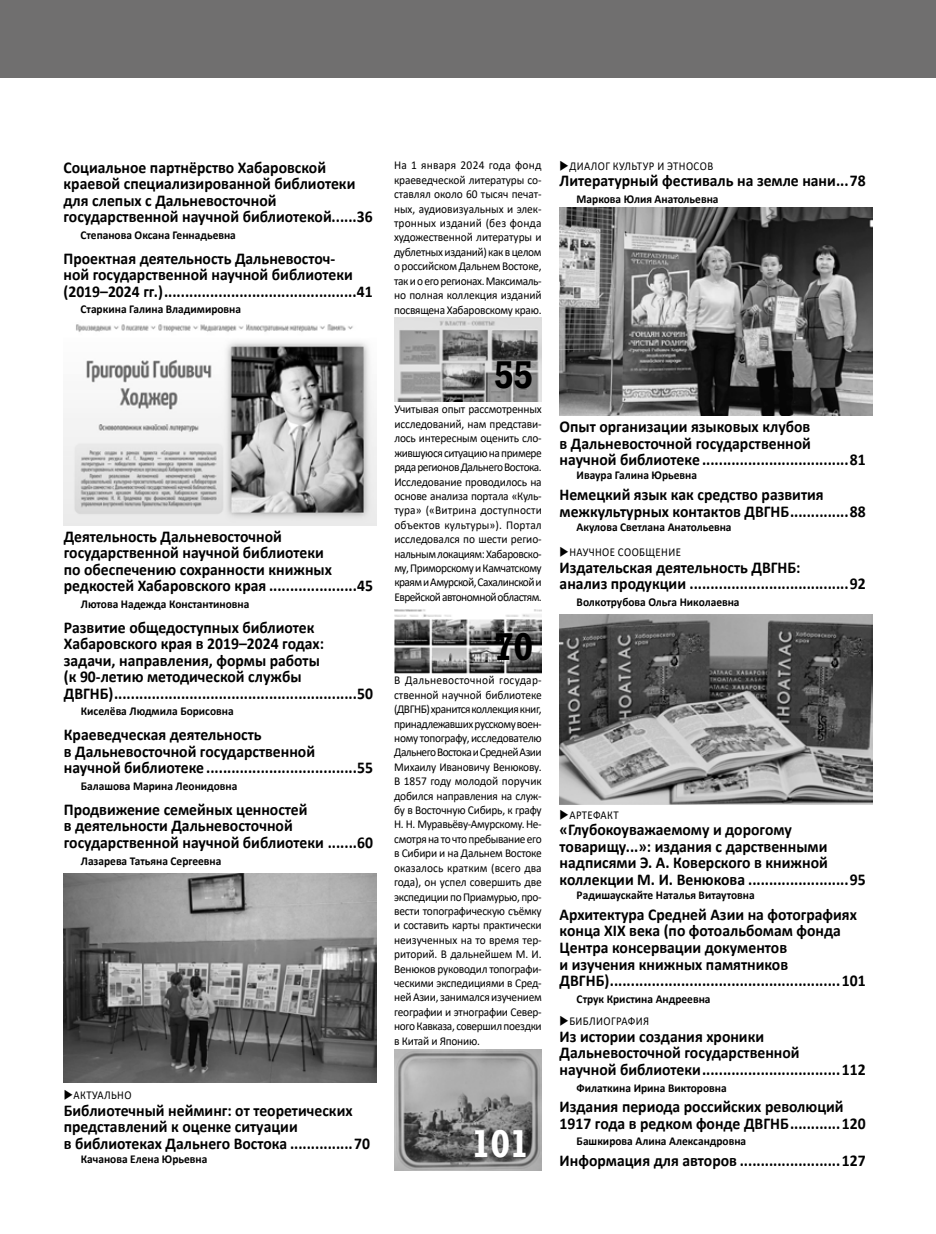
<style>
.page{position:relative;width:936px;height:1234px;background:#fff}
.page>*{position:absolute;margin:0;border:0;box-sizing:border-box;transform-origin:0 0}
.t1{font:700 37.5px "Rodeo C";color:#000;scale:.95 1}
.t2{font:700 37.5px "Rodeo C";color:#fff;scale:.95 1}
.t3{font:700 16.5px/16.5px "Calibri";color:#000;scale:.95 1}
.t4{font:12px/14.4px "Calibri";letter-spacing:-.02em;color:#000;text-align:justify;scale:.95 1}
.t5{font:700 12px "Calibri";color:#000;scale:.95 1}
.t6{font:12px "Calibri";letter-spacing:.04em;color:#000;scale:.9 1}
.t7{font:12px "Calibri";letter-spacing:.03em;color:#000;scale:.9 1}
</style>
<div class="page">
<img style="left:394px;top:318px;width:147px;height:83px">
<div style="left:0;top:0;width:935px;height:78px;background:#706f6f"></div>
<img style="left:63px;top:324px;width:313px;height:201px">
<img style="left:63px;top:873px;width:313px;height:209px">
<img style="left:559px;top:207px;width:313px;height:208px">
<img style="left:559px;top:614px;width:313px;height:190px">
<img style="left:394px;top:609px;width:147px;height:64px">
<img style="left:394px;top:1049px;width:147px;height:121px">
<p class="t3" style="left:63px;top:159px;width:327px">Социальное партнёрство Хабаровской краевой специализированной библиотеки для слепых с Дальневосточной государственной научной библиотекой......36</p>
<p class="t5" style="left:80px;top:226px;width:165px">Степанова Оксана Геннадьевна</p>
<p class="t3" style="left:63px;top:250px;width:327px">Проектная деятельность Дальневосточ-<br>ной государственной научной библиотеки (2019–2024 гг.)..............................................41</p>
<p class="t5" style="left:80px;top:301px;width:170px">Старкина Галина Владимировна</p>
<p class="t3" style="left:64px;top:527px;width:327px">Деятельность Дальневосточной государственной научной библиотеки<br>по обеспечению сохранности книжных редкостей Хабаровского края .....................45</p>
<p class="t5" style="left:81px;top:595px;width:179px">Лютова Надежда Константиновна</p>
<p class="t3" style="left:64px;top:618px;width:327px">Развитие общедоступных библиотек Хабаровского края в 2019–2024 годах: задачи, направления, формы работы<br>(к 90-летию методической службы ДВГНБ)..........................................................50</p>
<p class="t5" style="left:81px;top:702px;width:162px">Киселёва Людмила Борисовна</p>
<p class="t3" style="left:64px;top:726px;width:327px">Краеведческая деятельность<br>в Дальневосточной государственной научной библиотеке ....................................55</p>
<p class="t5" style="left:81px;top:777px;width:166px">Балашова Марина Леонидовна</p>
<p class="t3" style="left:64px;top:800px;width:327px">Продвижение семейных ценностей<br>в деятельности Дальневосточной государственной научной библиотеки .......60</p>
<p class="t5" style="left:81px;top:851px;width:149px">Лазарева Татьяна Сергеевна</p>
<p class="t6" style="left:64px;top:1086px;width:77px">◆АКТУАЛЬНО</p>
<p class="t3" style="left:64px;top:1101px;width:324px">Библиотечный нейминг: от теоретических представлений к оценке ситуации<br>в библиотеках Дальнего Востока ...............70</p>
<p class="t5" style="left:81px;top:1150px;width:135px">Качанова Елена Юрьевна</p>
<p class="t4" style="left:394px;top:158px;width:157px">На 1 января 2024 года фонд краеведческой литературы со&shy;ставлял около 60 тысяч печат&shy;ных, аудиовизуальных и элек&shy;тронных изданий (без фонда художественной литературы и дублетных изданий) как в целом о российском Дальнем Востоке, так и о его регионах. Максималь&shy;но полная коллекция изданий посвящена Хабаровскому краю.</p>
<p class="t6" style="left:559px;top:157px;width:172px">◆ДИАЛОГ КУЛЬТУР И ЭТНОСОВ</p>
<p class="t3" style="left:559px;top:172px;width:324px">Литературный фестиваль на земле нани...78</p>
<p class="t5" style="left:576px;top:190px;width:151px">Маркова Юлия Анатольевна</p>
<h1 class="t1" style="left:494px;top:352px;width:42px">55</h1>
<p class="t4" style="left:394px;top:402px;width:157px">Учитывая опыт рассмотренных исследований, нам представи&shy;лось интересным оценить сло&shy;жившуюся ситуацию на примере ряда регионов Дальнего Востока.<br>Исследование проводилось на основе анализа портала «Куль&shy;тура» («Витрина доступности объектов культуры»). Портал исследовался по шести регио&shy;нальным локациям: Хабаровско&shy;му, Приморскому и Камчатскому краям и Амурской, Сахалинской и Еврейской автономной областям.</p>
<h1 class="t1" style="left:494px;top:623px;width:42px">70</h1>
<p class="t4" style="left:394px;top:672px;width:157px">В Дальневосточной государ&shy;ственной научной библиотеке (ДВГНБ) хранится коллекция книг, принадлежавших русскому воен&shy;ному топографу, исследователю Дальнего Востока и Средней Азии Михаилу Ивановичу Венюкову.<br>В 1857 году молодой поручик добился направления на служ&shy;бу в Восточную Сибирь, к графу Н. Н. Муравьёву-Амурскому. Не&shy;смотря на то что пребывание его в Сибири и на Дальнем Востоке оказалось кратким (всего два года), он успел совершить две экспедиции по Приамурью, про&shy;вести топографическую съёмку и составить карты практически неизученных на то время тер&shy;риторий. В дальнейшем М. И.<br>Венюков руководил топографи&shy;ческими экспедициями в Сред&shy;ней Азии, занимался изучением географии и этнографии Север&shy;ного Кавказа, совершил поездки в Китай и Японию.</p>
<h1 class="t2" style="left:472px;top:1120px;width:62px">101</h1>
<p class="t3" style="left:559px;top:418px;width:324px">Опыт организации языковых клубов<br>в Дальневосточной государственной научной библиотеке ...................................81</p>
<p class="t5" style="left:576px;top:467px;width:128px">Иваура Галина Юрьевна</p>
<p class="t3" style="left:559px;top:486px;width:324px">Немецкий язык как средство развития межкультурных контактов ДВГНБ..............88</p>
<p class="t5" style="left:576px;top:518px;width:164px">Акулова Светлана Анатольевна</p>
<p class="t6" style="left:559px;top:543px;width:136px">◆НАУЧНОЕ СООБЩЕНИЕ</p>
<p class="t3" style="left:559px;top:558px;width:324px">Издательская деятельность ДВГНБ:<br>анализ продукции ......................................92</p>
<p class="t5" style="left:576px;top:593px;width:173px">Волкотрубова Ольга Николаевна</p>
<p class="t7" style="left:559px;top:806px;width:67px">◆АРТЕФАКТ</p>
<p class="t3" style="left:559px;top:821px;width:324px">«Глубокоуважаемому и дорогому товарищу...»: издания с дарственными надписями Э. А. Коверского в книжной коллекции М. И. Венюкова ........................95</p>
<p class="t5" style="left:576px;top:886px;width:189px">Радишаускайте Наталья Витаутовна</p>
<p class="t3" style="left:559px;top:905px;width:324px">Архитектура Средней Азии на фотографиях конца XIX века (по фотоальбомам фонда Центра консервации документов<br>и изучения книжных памятников ДВГНБ).......................................................101</p>
<p class="t5" style="left:576px;top:989px;width:142px">Струк Кристина Андреевна</p>
<p class="t6" style="left:559px;top:1012px;width:101px">◆БИБЛИОГРАФИЯ</p>
<p class="t3" style="left:559px;top:1027px;width:324px">Из истории создания хроники<br>Дальневосточной государственной<br>научной библиотеки.................................112</p>
<p class="t5" style="left:576px;top:1078px;width:159px">Филаткина Ирина Викторовна</p>
<p class="t3" style="left:559px;top:1097px;width:324px">Издания периода российских революций<br>1917 года в редком фонде ДВГНБ............120</p>
<p class="t5" style="left:576px;top:1132px;width:180px">Башкирова Алина Александровна</p>
<p class="t3" style="left:559px;top:1151px;width:324px">Информация для авторов ........................127</p>
</div>
